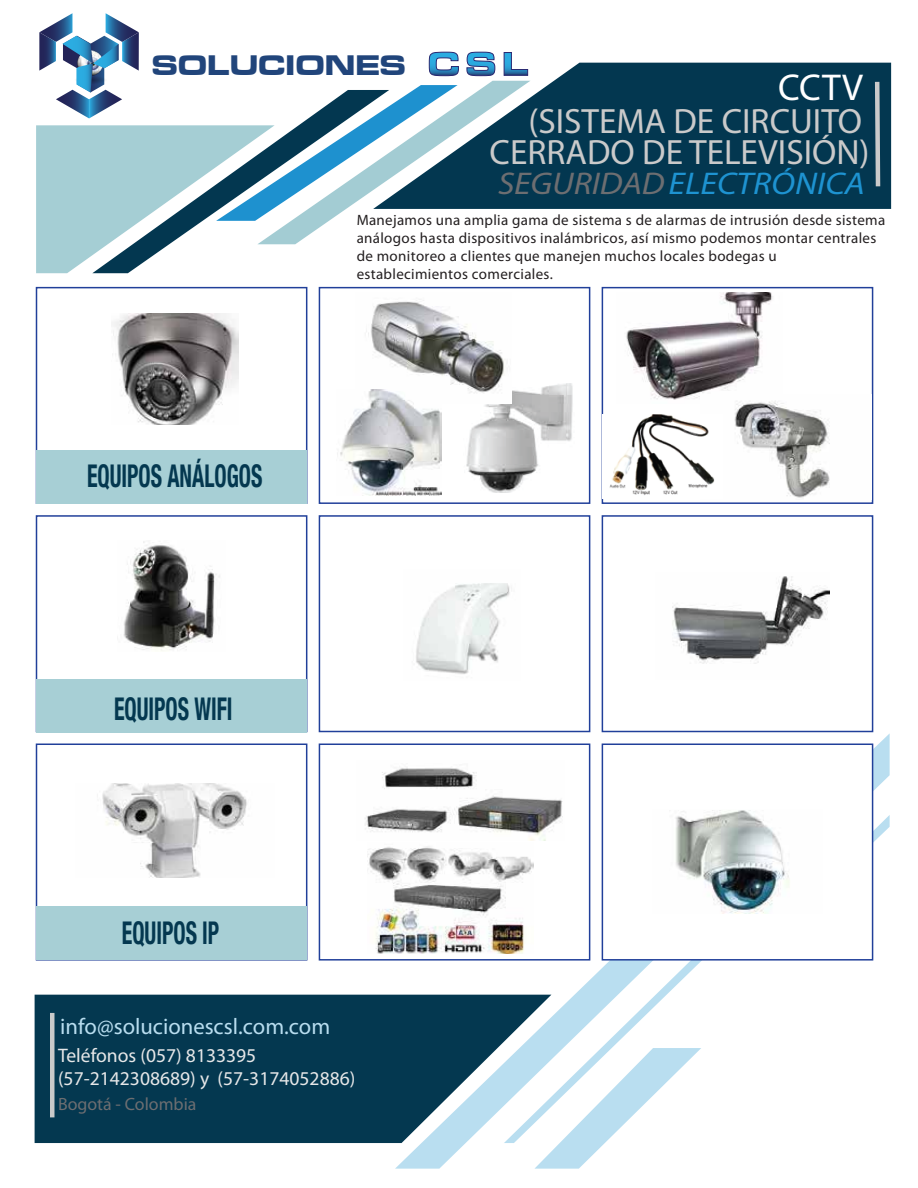
<style>
.page{position:relative;width:918px;height:1188px;background:#fff}
.page>*{position:absolute;margin:0;border:0;box-sizing:border-box;transform-origin:0 0}
.t1{font:37.5px "Myriad Pro";color:#fff}
.t2{font:35.25px/31.5px "Myriad Pro";color:#cacaca;text-align:right}
.t3{font:700 condensed 31.5px "Helvetica Neue LT Std";color:#043850;scale:.7 1}
.t4{font:italic 31.5px "Myriad Pro";color:#1e93d1;scale:1.11 1}
.t5{font:29.25px "Microgramma D Bold Exte";letter-spacing:.025em;color:#21457b}
.t6{font:22.65px "Myriad Pro";color:#b8ddef}
.t7{font:19.65px/23.5px "Myriad Pro";color:#e6e7e8}
.t8{font:17.85px "Myriad Pro";color:#6d6e71}
.t9{font:15px/18px "Myriad Pro";letter-spacing:.02em;color:#231f20}
.s1{color:#6d6e71}
</style>
<div class="page">
<svg style="left:459px;top:63px;width:432px;height:146px;fill:#033750"></svg>
<svg style="left:466px;top:51px;width:30px;height:25px"></svg>
<svg style="left:503px;top:52px;width:25px;height:24px"></svg>
<svg style="left:36px;top:13px;width:423px;height:260px"></svg>
<div style="left:35px;top:995px;width:360px;height:148px;background:#043850"></div>
<svg style="left:395px;top:927px;width:207px;height:242px"></svg>
<svg style="left:687px;top:733px;width:203px;height:211px"></svg>
<svg style="left:504px;top:951px;width:197px;height:218px"></svg>
<hr style="left:50px;top:1013px;width:4px;height:104px;background:#cacaca">
<svg style="left:873px;top:77px;width:10px;height:114px"></svg>
<div style="left:36px;top:287px;width:271px;height:217px;background:#fff;border:2px solid #21409a"></div>
<div style="left:36px;top:515px;width:271px;height:217px;background:#fff;border:2px solid #21409a"></div>
<div style="left:36px;top:744px;width:271px;height:217px;background:#fff;border:2px solid #21409a"></div>
<div style="left:319px;top:287px;width:271px;height:217px;background:#fff;border:2px solid #21409a"></div>
<div style="left:37px;top:450px;width:270px;height:53px;background:#a7cfd5"></div>
<div style="left:37px;top:679px;width:270px;height:53px;background:#a7cfd5"></div>
<div style="left:37px;top:907px;width:270px;height:53px;background:#a7cfd5"></div>
<div style="left:602px;top:287px;width:271px;height:217px;background:#fff;border:2px solid #21409a"></div>
<div style="left:319px;top:515px;width:271px;height:217px;background:#fff;border:2px solid #21409a"></div>
<div style="left:602px;top:515px;width:271px;height:217px;background:#fff;border:2px solid #21409a"></div>
<div style="left:319px;top:744px;width:271px;height:217px;background:#fff;border:2px solid #21409a"></div>
<div style="left:602px;top:744px;width:271px;height:217px;background:#fff;border:2px solid #21409a"></div>
<img style="left:112px;top:314px;width:127px;height:111px">
<img style="left:365px;top:768px;width:198px;height:72px">
<img style="left:466px;top:383px;width:107px;height:110px">
<img style="left:626px;top:293px;width:147px;height:107px">
<img style="left:366px;top:300px;width:145px;height:104px">
<img style="left:700px;top:394px;width:171px;height:106px">
<img style="left:337px;top:390px;width:105px;height:105px">
<img style="left:602px;top:415px;width:120px;height:83px">
<img style="left:123px;top:541px;width:97px;height:110px">
<img style="left:416px;top:583px;width:94px;height:91px">
<img style="left:102px;top:784px;width:145px;height:93px">
<img style="left:367px;top:846px;width:166px;height:108px">
<img style="left:672px;top:576px;width:158px;height:88px">
<img style="left:675px;top:810px;width:115px;height:103px">
<h3 class="t5" style="left:152px;top:46px;width:255px">SOLUCIONES</h3>
<h1 class="t1" style="left:778px;top:64px;width:86px">CCTV</h1>
<h2 class="t2" style="left:490px;top:104px;width:382px">(SISTEMA DE CIRCUITO<br>CERRADO DE TELEVISIÓN)</h2>
<h3 class="t4" style="left:498px;top:164px;width:332px"><span class="s1">SEGURIDAD</span>ELECTRÓNICA</h3>
<p class="t9" style="left:357px;top:211px;width:530px">Manejamos una amplia gama de sistema s de alarmas de intrusión desde sistema análogos hasta dispositivos inalámbricos, así mismo podemos montar centrales de monitoreo a clientes que manejen muchos locales bodegas u establecimientos comerciales.</p>
<h3 class="t3" style="left:87px;top:457px;width:252px">EQUIPOS ANÁLOGOS</h3>
<h3 class="t3" style="left:114px;top:689px;width:171px">EQUIPOS WIFI</h3>
<h3 class="t3" style="left:122px;top:914px;width:141px">EQUIPOS IP</h3>
<h3 class="t6" style="left:60px;top:1012px;width:272px">info@solucionescsl.com.com</h3>
<h3 class="t7" style="left:58px;top:1043px;width:299px">Teléfonos (057) 8133395 (57-2142308689) y (57-3174052886)</h3>
<p class="t8" style="left:58px;top:1093px;width:140px">Bogotá - Colombia</p>
</div>
